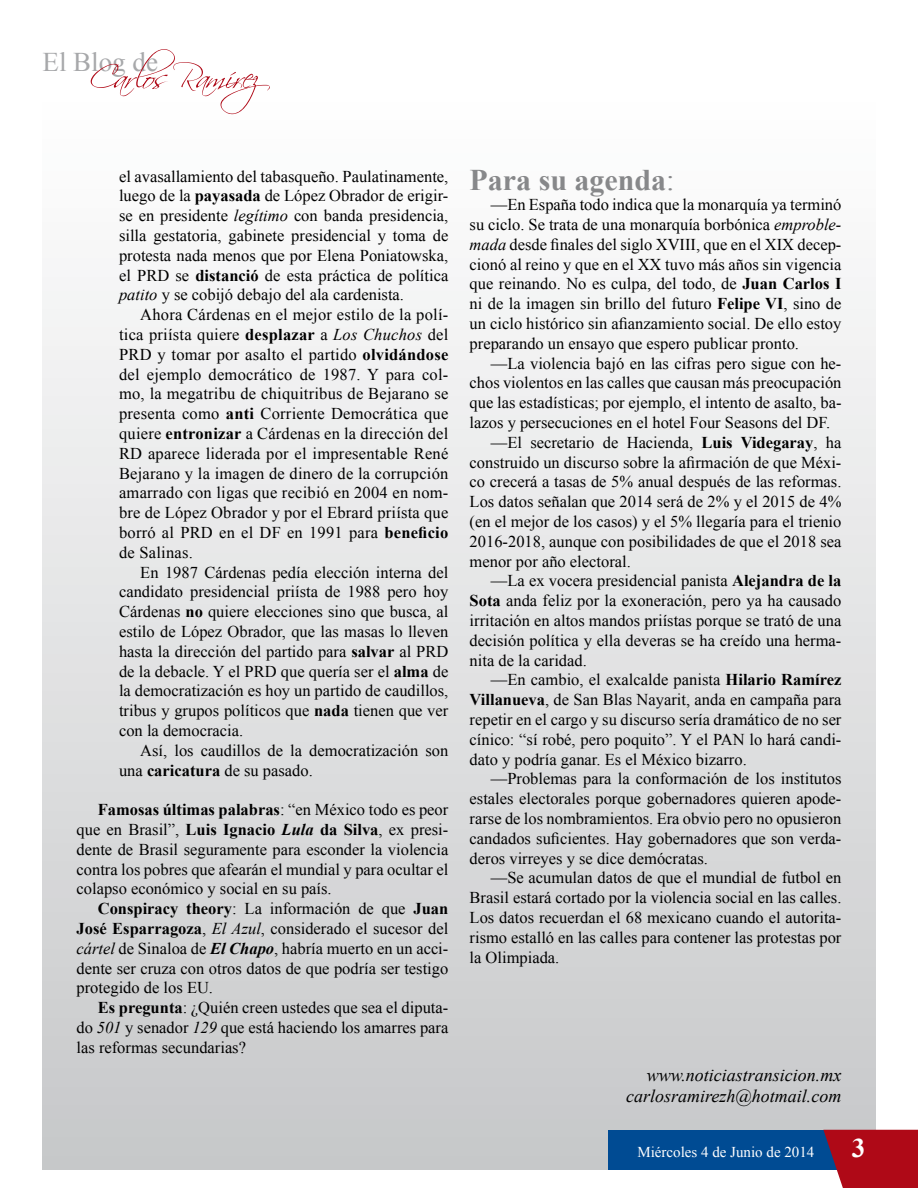
<style>
.page{position:relative;width:918px;height:1188px;background:#fff}
.page>*{position:absolute;margin:0;border:0;box-sizing:border-box;transform-origin:0 0}
.t1{font:700 30px "Times New Roman";color:#87888a}
.t2{font:27px "Times New Roman";color:#a7a8aa}
.t3{font:700 27px "Times New Roman";color:#fff}
.t4{font:italic 18px/21.6px "Times New Roman";color:#000;text-align:right}
.t5{font:16.5px/19.8px "Times New Roman";color:#000;text-align:justify}
.t6{font:15px "Times New Roman";color:#fff}
.s1{font-weight:700}
.s2{font-style:italic}
.s3{font-weight:700;font-style:italic}
.s4{font-weight:400}
</style>
<div class="page">
<div style="left:43px;top:0;width:832px;height:1169px;background:linear-gradient(to bottom,#fff,#c7c8ca)"></div>
<div style="left:608px;top:1130px;width:242px;height:39px;background:#004b93"></div>
<svg style="left:91px;top:49px;width:179px;height:65px"></svg>
<svg style="left:823px;top:1130px;width:95px;height:58px;background:#aa192a"></svg>
<h2 class="t2" style="left:43px;top:44px;width:117px">El Blog de</h2>
<p class="t5" style="left:119px;top:166px;width:331px">el avasallamiento del tabasqueño. Paulatinamente, luego de la <span class="s1">payasada</span> de López Obrador de erigir&shy;se en presidente <span class="s2">legítimo</span> con banda presidencia, silla gestatoria, gabinete presidencial y toma de protesta nada menos que por Elena Poniatowska, el PRD se <span class="s1">distanció</span> de esta práctica de política <span class="s2">patito</span> y se cobijó debajo del ala cardenista.</p>
<p class="t5" style="left:119px;top:304px;width:331px;text-indent:21px">Ahora Cárdenas en el mejor estilo de la polí&shy;tica priísta quiere <span class="s1">desplazar</span> a <span class="s2">Los Chuchos</span> del PRD y tomar por asalto el partido <span class="s1">olvidándose </span>del ejemplo democrático de 1987. Y para col&shy;mo, la megatribu de chiquitribus de Bejarano se presenta como <span class="s1">anti</span> Corriente Democrática que quiere <span class="s1">entronizar</span> a Cárdenas en la dirección del RD aparece liderada por el impresentable René Bejarano y la imagen de dinero de la corrupción amarrado con ligas que recibió en 2004 en nom&shy;bre de López Obrador y por el Ebrard priísta que borró al PRD en el DF en 1991 para <span class="s1">beneficio </span>de Salinas.</p>
<p class="t5" style="left:119px;top:562px;width:331px;text-indent:21px">En 1987 Cárdenas pedía elección interna del candidato presidencial priísta de 1988 pero hoy Cárdenas <span class="s1">no</span> quiere elecciones sino que busca, al estilo de López Obrador, que las masas lo lleven hasta la dirección del partido para <span class="s1">salvar</span> al PRD de la debacle. Y el PRD que quería ser el <span class="s1">alma</span> de la democratización es hoy un partido de caudillos, tribus y grupos políticos que <span class="s1">nada</span> tienen que ver con la democracia.</p>
<p class="t5" style="left:119px;top:740px;width:331px;text-indent:21px">Así, los caudillos de la democratización son una <span class="s1">caricatura</span> de su pasado.</p>
<p class="t5" style="left:77px;top:799px;width:373px;text-indent:21px"><span class="s1">Famosas últimas palabras</span>: “en México todo es peor que en Brasil”, <span class="s1">Luis Ignacio</span> <span class="s3">Lula</span> <span class="s1">da Silva</span>, ex presi&shy;dente de Brasil seguramente para esconder la violencia contra los pobres que afearán el mundial y para ocultar el colapso económico y social en su país.</p>
<p class="t5" style="left:77px;top:898px;width:373px;text-indent:21px"><span class="s1">Conspiracy theory</span>: La información de que <span class="s1">Juan José Esparragoza</span>, <span class="s2">El Azul</span>, considerado el sucesor del <span class="s2">cártel</span> de Sinaloa de <span class="s3">El Chapo</span>, habría muerto en un acci&shy;dente ser cruza con otros datos de que podría ser testigo protegido de los EU.</p>
<p class="t5" style="left:77px;top:997px;width:373px;text-indent:21px"><span class="s1">Es pregunta</span>: ¿Quién creen ustedes que sea el diputa&shy;do <span class="s2">501</span> y senador <span class="s2">129</span> que está haciendo los amarres para las reformas secundarias?</p>
<h1 class="t1" style="left:470px;top:160px;width:207px">Para su agenda<span class="s4">:</span></h1>
<p class="t5" style="left:470px;top:195px;width:373px;text-indent:21px">—En España todo indica que la monarquía ya terminó su ciclo. Se trata de una monarquía borbónica <span class="s2">emproble&shy;mada</span> desde finales del siglo XVIII, que en el XIX decep&shy;cionó al reino y que en el XX tuvo más años sin vigencia que reinando. No es culpa, del todo, de <span class="s1">Juan Carlos I </span>ni de la imagen sin brillo del futuro <span class="s1">Felipe VI</span>, sino de un ciclo histórico sin afianzamiento social. De ello estoy preparando un ensayo que espero publicar pronto.</p>
<p class="t5" style="left:491px;top:353px;width:352px">—La violencia bajó en las cifras pero sigue con he-</p>
<p class="t5" style="left:470px;top:373px;width:373px">chos violentos en las calles que causan más preocupación</p>
<p class="t5" style="left:470px;top:393px;width:373px">que las estadísticas; por ejemplo, el intento de asalto, ba-</p>
<p class="t5" style="left:470px;top:412px;width:362px">lazos y persecuciones en el hotel Four Seasons del DF.</p>
<p class="t5" style="left:491px;top:432px;width:352px">—El secretario de Hacienda, <span class="s1">Luis Videgaray</span>, ha</p>
<p class="t5" style="left:470px;top:452px;width:373px">construido un discurso sobre la afirmación de que Méxi-</p>
<p class="t5" style="left:470px;top:472px;width:373px">co crecerá a tasas de 5% anual después de las reformas.</p>
<p class="t5" style="left:470px;top:492px;width:373px">Los datos señalan que 2014 será de 2% y el 2015 de 4%</p>
<p class="t5" style="left:470px;top:511px;width:373px">(en el mejor de los casos) y el 5% llegaría para el trienio</p>
<p class="t5" style="left:470px;top:531px;width:373px">2016-2018, aunque con posibilidades de que el 2018 sea</p>
<p class="t5" style="left:470px;top:551px;width:163px">menor por año electoral.</p>
<p class="t5" style="left:491px;top:571px;width:352px">—La ex vocera presidencial panista <span class="s1">Alejandra de la</span></p>
<p class="t5" style="left:470px;top:591px;width:373px"><span class="s1">Sota</span> anda feliz por la exoneración, pero ya ha causado</p>
<p class="t5" style="left:470px;top:610px;width:373px">irritación en altos mandos priístas porque se trató de una</p>
<p class="t5" style="left:470px;top:630px;width:373px">decisión política y ella deveras se ha creído una herma-</p>
<p class="t5" style="left:470px;top:650px;width:119px">nita de la caridad.</p>
<p class="t5" style="left:491px;top:670px;width:352px">—En cambio, el exalcalde panista <span class="s1">Hilario Ramírez</span></p>
<p class="t5" style="left:470px;top:690px;width:373px"><span class="s1">Villanueva</span>, de San Blas Nayarit, anda en campaña para</p>
<p class="t5" style="left:470px;top:709px;width:373px">repetir en el cargo y su discurso sería dramático de no ser</p>
<p class="t5" style="left:470px;top:729px;width:373px">cínico: “sí robé, pero poquito”. Y el PAN lo hará candi-</p>
<p class="t5" style="left:470px;top:749px;width:279px">dato y podría ganar. Es el México bizarro.</p>
<p class="t5" style="left:491px;top:769px;width:352px">—Problemas para la conformación de los institutos</p>
<p class="t5" style="left:470px;top:789px;width:373px">estales electorales porque gobernadores quieren apode-</p>
<p class="t5" style="left:470px;top:808px;width:373px">rarse de los nombramientos. Era obvio pero no opusieron</p>
<p class="t5" style="left:470px;top:828px;width:373px">candados suficientes. Hay gobernadores que son verda-</p>
<p class="t5" style="left:470px;top:848px;width:240px">deros virreyes y se dice demócratas.</p>
<p class="t5" style="left:491px;top:868px;width:352px">—Se acumulan datos de que el mundial de futbol en</p>
<p class="t5" style="left:470px;top:888px;width:373px">Brasil estará cortado por la violencia social en las calles.</p>
<p class="t5" style="left:470px;top:907px;width:373px">Los datos recuerdan el 68 mexicano cuando el autorita-</p>
<p class="t5" style="left:470px;top:927px;width:373px">rismo estalló en las calles para contener las protestas por</p>
<p class="t5" style="left:470px;top:947px;width:91px">la Olimpiada.</p>
<p class="t4" style="left:626px;top:1064px;width:217px">www.noticiastransicion.mx carlosramirezh@hotmail.com</p>
<p class="t6" style="left:637px;top:1142px;width:179px">Miércoles 4 de Junio de 2014</p>
<h2 class="t3" style="left:852px;top:1130px;width:15px">3</h2>
</div>
